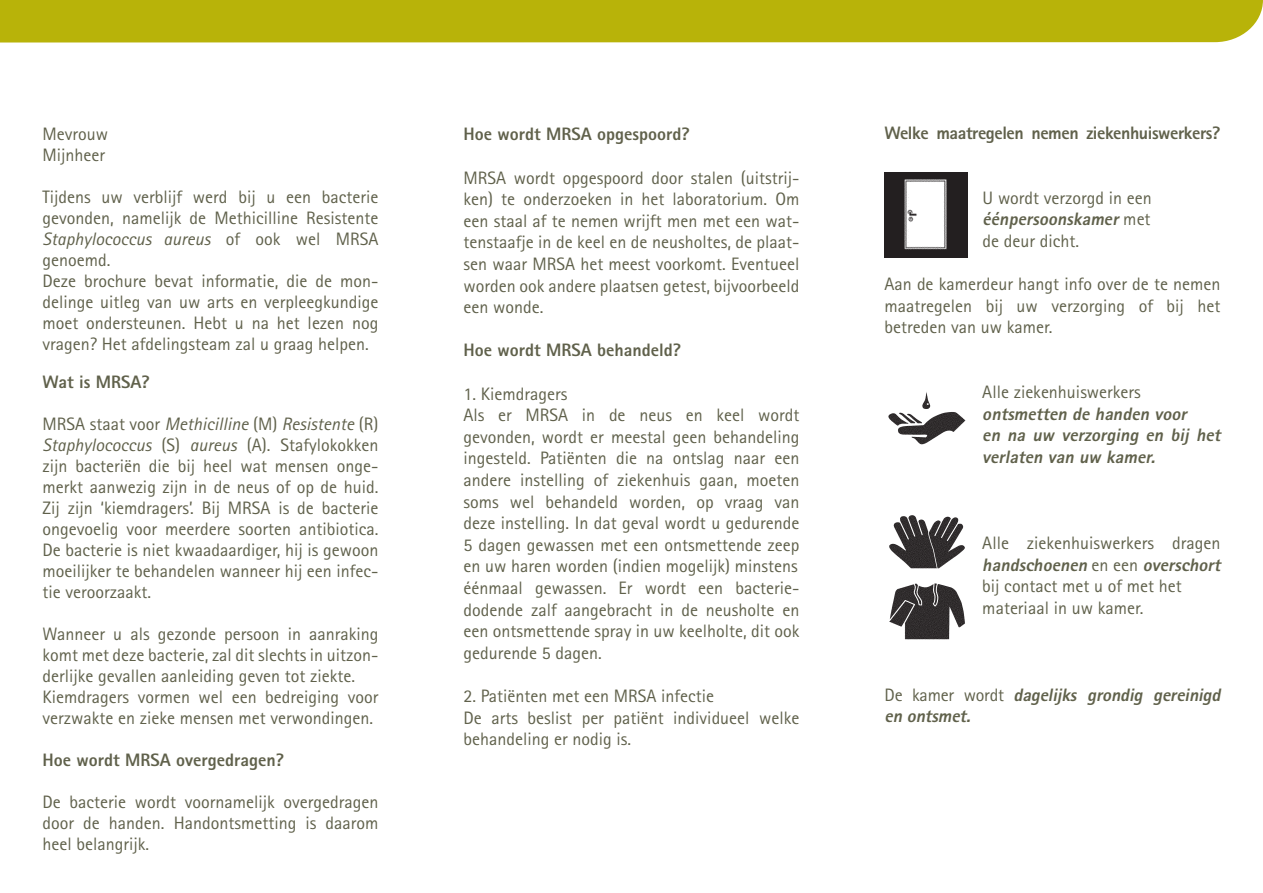
<style>
.page{position:relative;width:1263px;height:893px;background:#fff}
.page>*{position:absolute;margin:0;border:0;box-sizing:border-box;transform-origin:0 0}
.t1{font:18px/21px "Rotis Sans Serif Std";color:#60614b;text-align:justify}
.t2{font:italic 800 18px "Rotis Sans Serif Std";color:#60614b}
.t3{font:800 18px "Rotis Sans Serif Std";color:#60614b}
.t4{font:800 18px "Rotis Sans Serif Std";letter-spacing:-.025em;color:#60614b}
.t5{font:italic 18px "Rotis Sans Serif Std";color:#60614b}
.s1{font-style:normal}
.s2{font-style:italic}
.s3{font-weight:400;font-style:normal}
.s4{font-weight:800;font-style:italic}
</style>
<div class="page">
<img style="left:889px;top:584px;width:76px;height:56px">
<img style="left:889px;top:515px;width:76px;height:69px">
<img style="left:888px;top:392px;width:78px;height:53px">
<img style="left:885px;top:172px;width:83px;height:85px">
<div style="left:0;top:1px;width:1263px;height:42px;background:#b8b309"></div>
<hr style="left:0;top:0;width:1263px;height:1px;background:#b8b309">
<p class="t1" style="left:43px;top:124px;width:67px">Mevrouw</p>
<p class="t1" style="left:43px;top:145px;width:64px">Mijnheer</p>
<p class="t1" style="left:43px;top:187px;width:337px">Tijdens uw verblijf werd bij u een bacterie</p>
<p class="t1" style="left:43px;top:208px;width:337px">gevonden, namelijk de Methicilline Resistente</p>
<p class="t5" style="left:43px;top:229px;width:337px">Staphylococcus aureus <span class="s1">of ook wel MRSA</span></p>
<p class="t1" style="left:43px;top:250px;width:69px">genoemd.</p>
<p class="t1" style="left:43px;top:271px;width:337px">Deze brochure bevat informatie, die de mon&shy;delinge uitleg van uw arts en verpleegkundige moet ondersteunen. Hebt u na het lezen nog vragen? Het afdelingsteam zal u graag helpen.</p>
<p class="t3" style="left:43px;top:371px;width:109px">Wat is MRSA?</p>
<p class="t1" style="left:43px;top:414px;width:337px">MRSA staat voor <span class="s2">Methicilline</span> (M) <span class="s2">Resistente</span> (R)<br><span class="s2">Staphylococcus</span> (S) <span class="s2">aureus</span> (A). Stafylokokken zijn bacteriën die bij heel wat mensen onge&shy;merkt aanwezig zijn in de neus of op de huid.<br>Zij zijn ‘kiemdragers’. Bij MRSA is de bacterie ongevoelig voor meerdere soorten antibiotica.<br>De bacterie is niet kwaadaardiger, hij is gewoon moeilijker te behandelen wanneer hij een infec&shy;tie veroorzaakt.</p>
<p class="t1" style="left:43px;top:624px;width:337px">Wanneer u als gezonde persoon in aanraking komt met deze bacterie, zal dit slechts in uitzon&shy;derlijke gevallen aanleiding geven tot ziekte.</p>
<p class="t1" style="left:43px;top:687px;width:337px">Kiemdragers vormen wel een bedreiging voor verzwakte en zieke mensen met verwondingen.</p>
<p class="t3" style="left:43px;top:749px;width:243px">Hoe wordt MRSA overgedragen?</p>
<p class="t1" style="left:43px;top:792px;width:337px">De bacterie wordt voornamelijk overgedragen door de handen. Handontsmetting is daarom heel belangrijk.</p>
<p class="t3" style="left:463px;top:123px;width:228px">Hoe wordt MRSA opgespoord?</p>
<p class="t1" style="left:463px;top:167px;width:337px;line-height:21.6px">MRSA wordt opgespoord door stalen (uitstrij&shy;ken) te onderzoeken in het laboratorium. Om een staal af te nemen wrijft men met een wat&shy;tenstaafje in de keel en de neusholtes, de plaat&shy;sen waar MRSA het meest voorkomt. Eventueel worden ook andere plaatsen getest, bijvoorbeeld een wonde.</p>
<p class="t3" style="left:463px;top:339px;width:219px">Hoe wordt MRSA behandeld?</p>
<p class="t1" style="left:463px;top:383px;width:105px">1. Kiemdragers</p>
<p class="t1" style="left:463px;top:404px;width:337px">Als er MRSA in de neus en keel wordt</p>
<p class="t1" style="left:463px;top:426px;width:337px">gevonden, wordt er meestal geen behandeling</p>
<p class="t1" style="left:463px;top:448px;width:337px">ingesteld. Patiënten die na ontslag naar een</p>
<p class="t1" style="left:463px;top:469px;width:337px">andere instelling of ziekenhuis gaan, moeten</p>
<p class="t1" style="left:463px;top:491px;width:337px;line-height:21.6px">soms wel behandeld worden, op vraag van deze instelling. In dat geval wordt u gedurende</p>
<p class="t1" style="left:463px;top:534px;width:337px;line-height:21.6px">5 dagen gewassen met een ontsmettende zeep en uw haren worden (indien mogelijk) minstens</p>
<p class="t1" style="left:463px;top:577px;width:337px">éénmaal gewassen. Er wordt een bacterie-</p>
<p class="t1" style="left:463px;top:599px;width:337px;line-height:21.6px">dodende zalf aangebracht in de neusholte en een ontsmettende spray in uw keelholte, dit ook</p>
<p class="t1" style="left:463px;top:642px;width:140px">gedurende 5 dagen.</p>
<p class="t1" style="left:463px;top:685px;width:252px">2. Patiënten met een MRSA infectie</p>
<p class="t1" style="left:463px;top:707px;width:337px">De arts beslist per patiënt individueel welke</p>
<p class="t1" style="left:463px;top:728px;width:169px">behandeling er nodig is.</p>
<p class="t4" style="left:884px;top:121px;width:337px">Welke maatregelen nemen ziekenhuiswerkers?</p>
<p class="t1" style="left:983px;top:187px;width:171px">U wordt verzorgd in een</p>
<p class="t2" style="left:983px;top:208px;width:169px">éénpersoonskamer <span class="s3">m e t</span></p>
<p class="t1" style="left:983px;top:230px;width:98px">de deur dicht.</p>
<p class="t1" style="left:884px;top:273px;width:337px">Aan de kamerdeur hangt info over de te nemen</p>
<p class="t1" style="left:884px;top:295px;width:337px">maatregelen bij uw verzorging of bij het</p>
<p class="t1" style="left:884px;top:317px;width:169px">betreden van uw kamer.</p>
<p class="t1" style="left:982px;top:381px;width:160px">Alle ziekenhuiswerkers</p>
<p class="t2" style="left:982px;top:402px;width:210px">ontsmetten de handen voor</p>
<p class="t2" style="left:982px;top:424px;width:244px">en na uw verzorging en bij het</p>
<p class="t2" style="left:982px;top:445px;width:178px">verlaten van uw kamer.</p>
<p class="t1" style="left:982px;top:532px;width:244px;line-height:21.6px;text-align:left">Alle ziekenhuiswerkers dragen <span class="s4">handschoenen</span> e n e e n <span class="s4">overschort </span>bij contact met u of met het</p>
<p class="t1" style="left:982px;top:597px;width:162px">materiaal in uw kamer.</p>
<p class="t2" style="left:884px;top:683px;width:341px"><span class="s3">D e ka m e r w o rd t</span> dagelijks grondig gereinigd</p>
<p class="t2" style="left:884px;top:704px;width:91px">en ontsmet.</p>
</div>
